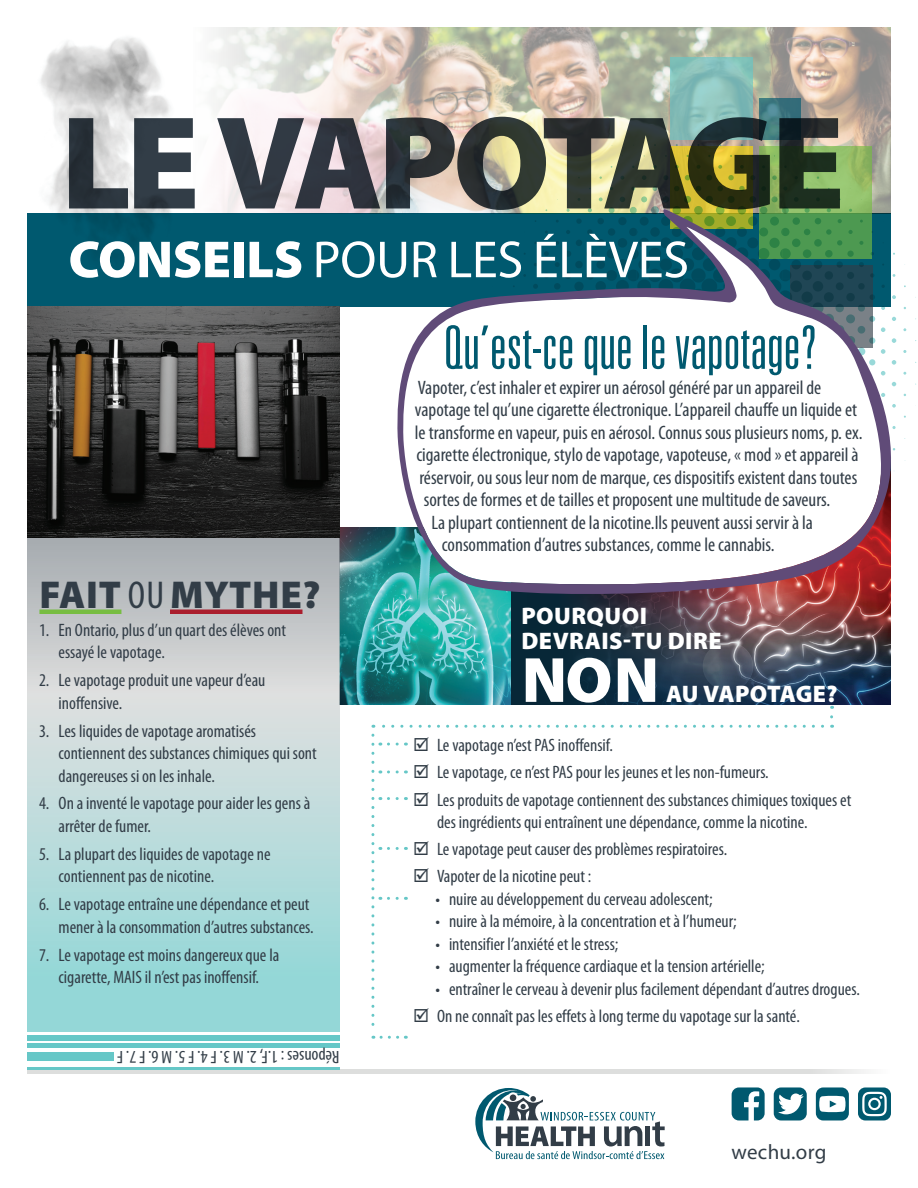
<style>
.page{position:relative;width:918px;height:1188px;background:#fff}
.page>*{position:absolute;margin:0;border:0;box-sizing:border-box;transform-origin:0 0}
.t1{font:900 133.95px "Myriad Pro";letter-spacing:-.055em;color:#323d47}
.t2{font:900 64.5px "Myriad Pro";color:#fff}
.t3{font:300 ultra-condensed 60px "Univers LT Std";color:#00596f}
.t4{font:52.5px "Myriad Pro";letter-spacing:-.005em;color:#fff}
.t5{font:900 39px "Myriad Pro";letter-spacing:.02em;color:#323d47}
.t6{font:900 24px/25.5px "Myriad Pro";letter-spacing:.02em;color:#fff}
.t7{font:900 24px "Myriad Pro";letter-spacing:-.01em;color:#fff}
.t8{font:21px "Myriad Pro";letter-spacing:.015em;color:#323d47}
.t9{font:condensed 19.5px "Myriad Pro";color:#323d47}
.t10{font:condensed 18px/22.5px "Myriad Pro";color:#323d47}
.s1{font-weight:900}
.s2{font-weight:400;font-stretch:condensed}
</style>
<div class="page">
<img style="left:340px;top:528px;width:171px;height:176px">
<img style="left:527px;top:597px;width:364px;height:107px">
<img style="left:213px;top:27px;width:678px;height:186px">
<img style="left:40px;top:38px;width:131px;height:175px">
<div style="left:27px;top:1069px;width:864px;height:5px;background:#dddedd"></div>
<svg style="left:475px;top:1088px;width:190px;height:71px"></svg>
<svg style="left:816px;top:1087px;width:33px;height:33px"></svg>
<svg style="left:858px;top:1087px;width:33px;height:33px"></svg>
<svg style="left:774px;top:1087px;width:33px;height:33px"></svg>
<svg style="left:732px;top:1087px;width:33px;height:33px"></svg>
<svg style="left:27px;top:538px;width:313px;height:493px"></svg>
<div style="left:27px;top:213px;width:864px;height:94px;background:#00596f"></div>
<svg style="left:671px;top:57px;width:82px;height:77px"></svg>
<svg style="left:760px;top:99px;width:41px;height:35px"></svg>
<hr style="left:39px;top:610px;width:82px;height:4px;background:#77bd42">
<hr style="left:170px;top:610px;width:132px;height:4px;background:#aa1e2d">
<div style="left:27px;top:1035px;width:313px;height:6px;background:#66c7c7"></div>
<div style="left:27px;top:1052px;width:86px;height:9px;background:#66c7c7"></div>
<hr style="left:27px;top:1043px;width:313px;height:4px;background:#66c7c7">
<hr style="left:27px;top:1067px;width:313px;height:2px;background:#66c7c7">
<img style="left:27px;top:307px;width:313px;height:231px">
<svg style="left:491px;top:145px;width:73px;height:63px;fill:#f9f3b3"></svg>
<svg style="left:564px;top:134px;width:353px;height:327px"></svg>
<svg style="left:396px;top:208px;width:504px;height:389px"></svg>
<svg style="left:830px;top:717px;width:3px;height:11px"></svg>
<svg style="left:373px;top:725px;width:450px;height:3px"></svg>
<svg style="left:371px;top:735px;width:3px;height:304px"></svg>
<svg style="left:381px;top:1036px;width:25px;height:3px"></svg>
<svg style="left:388px;top:743px;width:18px;height:3px"></svg>
<svg style="left:388px;top:770px;width:18px;height:3px"></svg>
<svg style="left:388px;top:797px;width:18px;height:3px"></svg>
<svg style="left:388px;top:847px;width:18px;height:3px"></svg>
<svg style="left:388px;top:897px;width:18px;height:3px"></svg>
<h1 class="t1" style="left:61px;top:74px;width:786px">LE VAPOTAGE</h1>
<h3 class="t4" style="left:69px;top:227px;width:622px"><span class="s1">CONSEILS</span> POUR LES ÉLÈVES</h3>
<h3 class="t5" style="left:39px;top:569px;width:283px">FAIT <span class="s2">OU</span> MYTHE?</h3>
<p class="t10" style="left:59px;top:618px;width:229px;text-indent:-19px">1. En Ontario, plus d’un quart des élèves ont essayé le vapotage.</p>
<p class="t10" style="left:59px;top:669px;width:208px;text-indent:-19px">2. Le vapotage produit une vapeur d’eau inoffensive.</p>
<p class="t10" style="left:59px;top:719px;width:260px;text-indent:-19px">3. Les liquides de vapotage aromatisés contiennent des substances chimiques qui sont dangereuses si on les inhale.</p>
<p class="t10" style="left:59px;top:792px;width:253px;text-indent:-19px">4. On a inventé le vapotage pour aider les gens à arrêter de fumer.</p>
<p class="t10" style="left:59px;top:842px;width:214px;text-indent:-19px">5. La plupart des liquides de vapotage ne contiennent pas de nicotine.</p>
<p class="t10" style="left:39px;top:893px;width:276px;text-align:right">6. Le vapotage entraîne une dépendance et peut mener à la consommation d’autres substances.</p>
<p class="t10" style="left:39px;top:943px;width:242px;text-align:center">7. Le vapotage est moins dangereux que la cigarette, MAIS il n’est pas inoffensif.</p>
<p class="t10" style="left:340px;top:1069px;width:224px;rotate:-180deg">Réponses : 1.F, 2. M 3. F 4. F 5. M 6. F 7. F</p>
<h3 class="t3" style="left:443px;top:316px;width:375px">Qu’est-ce que le vapotage?</h3>
<p class="t9" style="left:418px;top:375px;width:405px">Vapoter, c’est inhaler et expirer un aérosol généré par un appareil de</p>
<p class="t9" style="left:415px;top:398px;width:444px">vapotage tel qu’une cigarette électronique. L’appareil chauffe un liquide et</p>
<p class="t9" style="left:415px;top:420px;width:449px">le transforme en vapeur, puis en aérosol. Connus sous plusieurs noms, p. ex.</p>
<p class="t9" style="left:416px;top:443px;width:444px">cigarette électronique, stylo de vapotage, vapoteuse, « mod » et appareil à</p>
<p class="t9" style="left:419px;top:465px;width:439px">réservoir, ou sous leur nom de marque, ces dispositifs existent dans toutes</p>
<p class="t9" style="left:424px;top:488px;width:408px">sortes de formes et de tailles et proposent une multitude de saveurs.</p>
<p class="t9" style="left:431px;top:510px;width:383px">La plupart contiennent de la nicotine.Ils peuvent aussi servir à la</p>
<p class="t9" style="left:442px;top:533px;width:334px">consommation d’autres substances, comme le cannabis.</p>
<h3 class="t6" style="left:521px;top:602px;width:202px">POURQUOI<br>DEVRAIS-TU DIRE</h3>
<h2 class="t2" style="left:522px;top:637px;width:139px">NON</h2>
<h3 class="t7" style="left:666px;top:678px;width:173px">AU VAPOTAGE?</h3>
<p class="t10" style="left:437px;top:732px;width:416px;line-height:27.2px">Le vapotage n’est PAS inoffensif.<br>Le vapotage, ce n’est PAS pour les jeunes et les non-fumeurs.<br>Les produits de vapotage contiennent des substances chimiques toxiques et</p>
<p class="t10" style="left:437px;top:808px;width:372px;line-height:27.2px">des ingrédients qui entraînent une dépendance, comme la nicotine.<br>Le vapotage peut causer des problèmes respiratoires.<br>Vapoter de la nicotine peut :</p>
<p class="t10" style="left:436px;top:887px;width:279px">• nuire au développement du cerveau adolescent;</p>
<p class="t10" style="left:436px;top:910px;width:303px">• nuire à la mémoire, à la concentration et à l’humeur;</p>
<p class="t10" style="left:436px;top:932px;width:184px">• intensifier l’anxiété et le stress;</p>
<p class="t10" style="left:436px;top:955px;width:331px">• augmenter la fréquence cardiaque et la tension artérielle;</p>
<p class="t10" style="left:436px;top:975px;width:426px;line-height:27.2px">• entraîner le cerveau à devenir plus facilement dépendant d’autres drogues.<br>On ne connaît pas les effets à long terme du vapotage sur la santé.</p>
<p class="t8" style="left:732px;top:1139px;width:96px">wechu.org</p>
</div>
